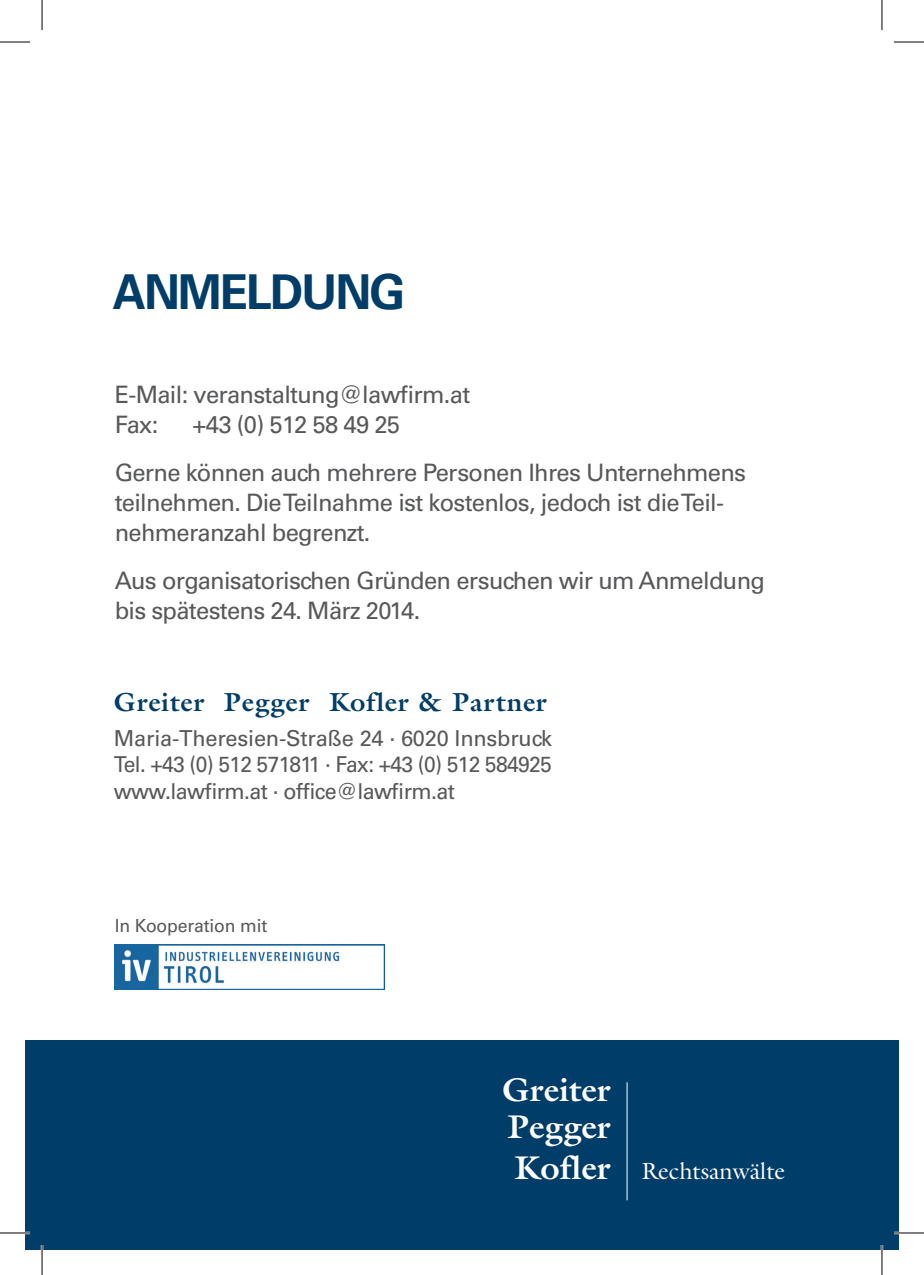
<style>
.page{position:relative;width:924px;height:1275px;background:#fff}
.page>*{position:absolute;margin:0;border:0;box-sizing:border-box;transform-origin:0 0}
.t1{font:700 48px "Univers";letter-spacing:-.04em;color:#003d68;scale:.96 1}
.t2{font:700 33px/36.8px "Galliard";color:#fff}
.t3{font:700 26.2px "Galliard";letter-spacing:.025em;color:#003d68}
.t4{font:24px/30px "Univers";letter-spacing:-.03em;color:#57585a}
.t5{font:23.6px "Galliard";color:#fff}
.t6{font:22px "Univers";letter-spacing:-.01em;color:#57585a}
.t7{font:21.8px/26.2px "Univers";letter-spacing:-.03em;color:#57585a;scale:.96 1}
.t8{font:18px "Univers";letter-spacing:-.01em;color:#57585a}
</style>
<div class="page">
<div style="left:25px;top:1040px;width:873px;height:210px;background:#003d68"></div>
<hr style="left:626px;top:1082px;width:1px;height:118px;background:#fff">
<img style="left:115px;top:944px;width:269px;height:45px">
<hr style="left:0;top:1231px;width:30px;height:3px;background:#fff">
<hr style="left:893px;top:1231px;width:30px;height:3px;background:#fff">
<hr style="left:41px;top:1245px;width:2px;height:30px;background:#fff">
<hr style="left:880px;top:1245px;width:2px;height:30px;background:#fff">
<hr style="left:0;top:42px;width:30px;height:1px;background:#000">
<hr style="left:893px;top:42px;width:30px;height:1px;background:#000">
<hr style="left:0;top:1232px;width:30px;height:1px;background:#000">
<hr style="left:893px;top:1232px;width:30px;height:1px;background:#000">
<hr style="left:42px;top:0;width:1px;height:30px;background:#000">
<hr style="left:42px;top:1245px;width:1px;height:30px;background:#000">
<hr style="left:881px;top:0;width:1px;height:30px;background:#000">
<hr style="left:881px;top:1245px;width:1px;height:30px;background:#000">
<h1 class="t1" style="left:113px;top:264px;width:306px">ANMELDUNG</h1>
<p class="t4" style="left:115px;top:380px;width:357px">E-Mail: veranstaltung@lawfirm.at<br>Fax:</p>
<p class="t4" style="left:115px;top:401px;width:632px;line-height:48px;text-indent:78px">+43 (0) 512 58 49 25<br>Gerne können auch mehrere Personen Ihres Unternehmens</p>
<p class="t4" style="left:115px;top:488px;width:610px">teilnehmen. Die Teilnahme ist kostenlos, jedoch ist die Teil&shy;nehmeranzahl begrenzt.</p>
<p class="t4" style="left:115px;top:566px;width:651px">Aus organisatorischen Gründen ersuchen wir um Anmeldung bis spätestens 24. März 2014.</p>
<p class="t3" style="left:114px;top:685px;width:434px">Greiter Pegger Kofler &amp; Partner</p>
<p class="t6" style="left:114px;top:725px;width:439px">Maria-Theresien-Straße 24 · 6020 Innsbruck</p>
<p class="t7" style="left:114px;top:752px;width:457px">Tel. +43 (0) 512 571811 · Fax: +43 (0) 512 584925 www.lawfirm.at · office@lawfirm.at</p>
<p class="t8" style="left:115px;top:914px;width:154px">In Kooperation mit</p>
<h2 class="t2" style="left:502px;top:1070px;width:110px">Greiter<br>Pegger</h2>
<h2 class="t2" style="left:514px;top:1149px;width:97px">Kofler</h2>
<p class="t5" style="left:641px;top:1156px;width:145px">Rechtsanwälte</p>
</div>
